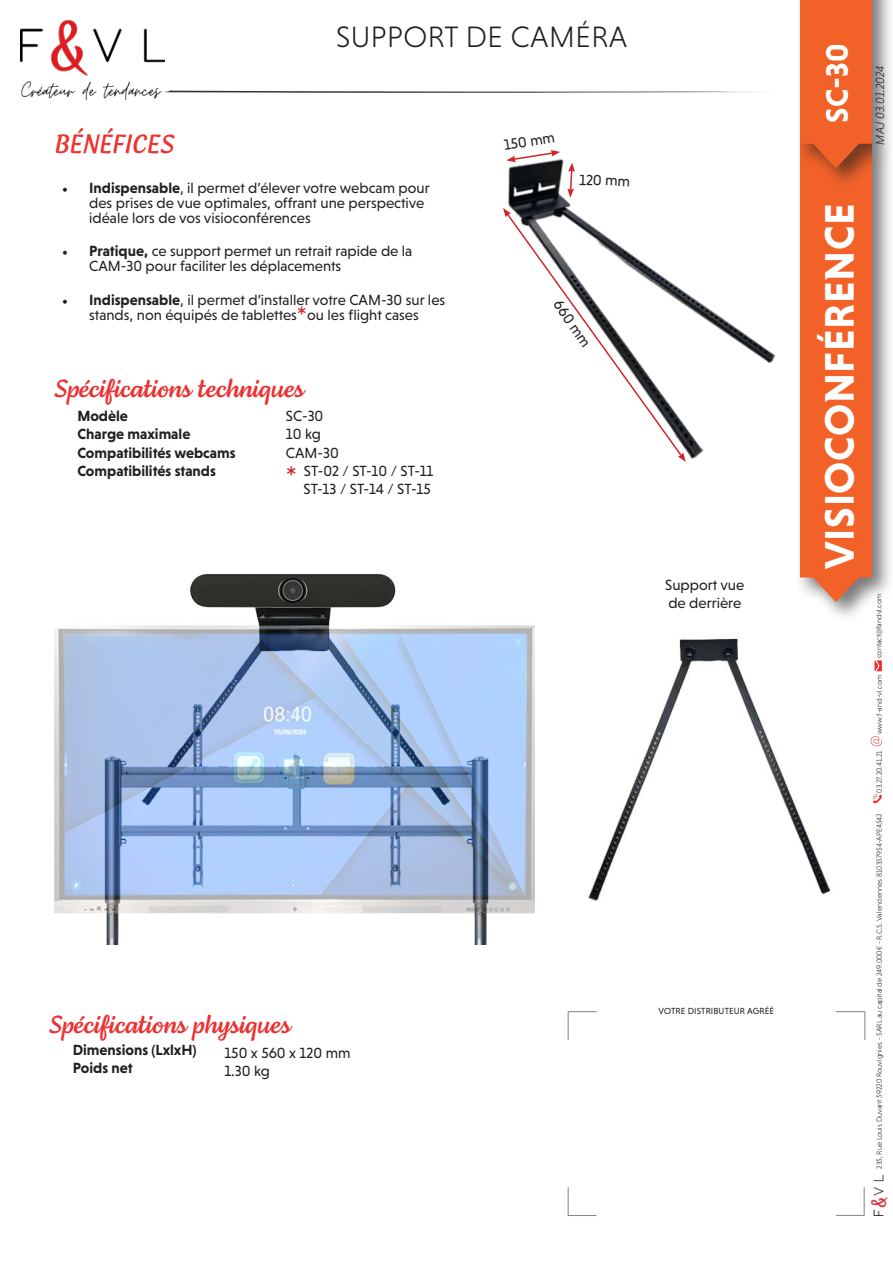
<style>
.page{position:relative;width:893px;height:1263px;background:#fff}
.page>*{position:absolute;margin:0;border:0;box-sizing:border-box;transform-origin:0 0}
.t1{font:700 42px "Niveau Grotesk";letter-spacing:.015em;color:#fff}
.t2{font:700 31.5px "Niveau Grotesk";letter-spacing:.015em;color:#fff}
.t3{font:30px "Niveau Grotesk Light Small Caps";letter-spacing:.015em;color:#231f20}
.t4{font:27px "Lemongrass Caps";color:#ed3230}
.t5{font:25.5px "Lemongrass Script";color:#ec3030}
.t6{font:15px/15px "Niveau Grotesk";color:#231f20}
.t7{font:700 15px/18.1px "Niveau Grotesk";color:#231f20}
.t8{font:italic 300 12px "Niveau Grotesk";color:#231f20}
.t9{font:9px "Niveau Grotesk";letter-spacing:.015em;color:#231f20}
.t10{font:300 7.5px "Niveau Grotesk";color:#231f20}
.s1{font-family:"Minion Pro"}
.s2{font-weight:700}
.s3{font-weight:700;font-size:28.5px;color:#d1232a}
.s4{font-weight:700;font-size:31.5px;color:#d1232a}
</style>
<div class="page">
<svg style="left:165px;top:91px;width:210px;height:2px"></svg>
<img style="left:21px;top:21px;width:143px;height:78px">
<div style="left:795px;top:137px;width:98px;height:486px;background:#231f20;opacity:.6"></div>
<div style="left:800px;top:142px;width:72px;height:435px;background:#f26228"></div>
<svg style="left:800px;top:577px;width:71px;height:25px"></svg>
<div style="left:795px;top:0;width:98px;height:190px;background:#231f20;opacity:.6"></div>
<div style="left:800px;top:0;width:72px;height:144px;background:#f26228"></div>
<svg style="left:835px;top:143px;width:36px;height:25px"></svg>
<svg style="left:568px;top:1187px;width:28px;height:29px"></svg>
<svg style="left:836px;top:1187px;width:29px;height:29px"></svg>
<svg style="left:836px;top:1011px;width:29px;height:29px"></svg>
<svg style="left:568px;top:1011px;width:29px;height:29px"></svg>
<svg style="left:873px;top:794px;width:9px;height:9px"></svg>
<svg style="left:874px;top:660px;width:8px;height:11px"></svg>
<svg style="left:871px;top:736px;width:11px;height:10px"></svg>
<img style="left:872px;top:1176px;width:16px;height:40px">
<img style="left:375px;top:73px;width:460px;height:481px">
<svg style="left:503px;top:208px;width:183px;height:254px"></svg>
<svg style="left:567px;top:163px;width:8px;height:35px"></svg>
<svg style="left:506px;top:150px;width:54px;height:12px"></svg>
<img style="left:55px;top:553px;width:479px;height:391px">
<img style="left:588px;top:620px;width:244px;height:281px">
<h3 class="t3" style="left:336px;top:20px;width:293px">SUPPORT DE CAMÉRA</h3>
<h3 class="t4" style="left:54px;top:127px;width:122px">BÉNÉFICES</h3>
<p class="t6" style="left:89px;top:180px;width:342px;text-indent:-27px"><span class="s1">•</span> <span class="s2">Indispensable</span>, il permet d’élever votre webcam pour des prises de vue optimales, offrant une perspective idéale lors de vos visioconférences</p>
<p class="t6" style="left:89px;top:243px;width:325px;text-indent:-27px"><span class="s1">•</span> <span class="s2">Pratique,</span> ce support permet un retrait rapide de la<br>CAM-30 pour faciliter les déplacements</p>
<p class="t6" style="left:62px;top:293px;width:385px;text-align:center"><span class="s1">•</span> <span class="s2">Indispensable</span>, il permet d’installer votre CAM-30 sur les stands, non équipés de tablettes<span class="s3">*</span>ou les flight cases</p>
<h3 class="t5" style="left:54px;top:373px;width:251px">Spécifications techniques</h3>
<p class="t7" style="left:77px;top:407px;width:160px">Modèle<br>Charge maximale<br>Compatibilités webcams<br>Compatibilités stands</p>
<p class="t6" style="left:286px;top:409px;width:39px">SC-30</p>
<p class="t6" style="left:286px;top:427px;width:37px">10 kg</p>
<p class="t6" style="left:286px;top:445px;width:54px">CAM-30</p>
<p class="t6" style="left:286px;top:463px;width:149px"><span class="s4">*</span> ST-02 / ST-10 / ST-11</p>
<p class="t6" style="left:303px;top:481px;width:129px">ST-13 / ST-14 / ST-15</p>
<p class="t6" style="left:503px;top:137px;width:53px;rotate:-9deg">150 mm</p>
<p class="t6" style="left:580px;top:172px;width:52px;rotate:2deg">120 mm</p>
<p class="t6" style="left:563px;top:297px;width:55px;rotate:55deg">660 mm</p>
<p class="t6" style="left:665px;top:576px;width:81px;line-height:18px">Support vue de derrière</p>
<h3 class="t5" style="left:49px;top:1009px;width:243px">Spécifications physiques</h3>
<p class="t7" style="left:73px;top:1040px;width:125px">Dimensions (LxlxH)<br>Poids net</p>
<p class="t6" style="left:224px;top:1043px;width:128px;line-height:18.1px">150 x 560 x 120 mm<br>1.30 kg</p>
<p class="t9" style="left:658px;top:1006px;width:117px">VOTRE DISTRIBUTEUR AGRÉÉ</p>
<h2 class="t2" style="left:819px;top:123px;width:81px;rotate:-90deg">SC-30</h2>
<h2 class="t2" style="left:815px;top:139px;width:80px;rotate:-90deg">TRS 1</h2>
<p class="t8" style="left:873px;top:145px;width:80px;rotate:-90deg">MAJ 03.01.2024</p>
<h1 class="t1" style="left:815px;top:569px;width:367px;rotate:-90deg">VISIOCONFÉRENCE</h1>
<p class="t10" style="left:875px;top:658px;width:66px;rotate:-90deg">contact@fandvl.com</p>
<p class="t10" style="left:875px;top:734px;width:61px;rotate:-90deg">www.f-and-vl.com</p>
<p class="t10" style="left:875px;top:793px;width:44px;rotate:-90deg">03.27.20.41.21</p>
<p class="t10" style="left:875px;top:1169px;width:357px;rotate:-90deg">235, Rue Louis Duvant 59220 Rouvignies - SARL au capital de 249.000€ - R.C.S. Valenciennes 810357954-APE4542</p>
</div>
